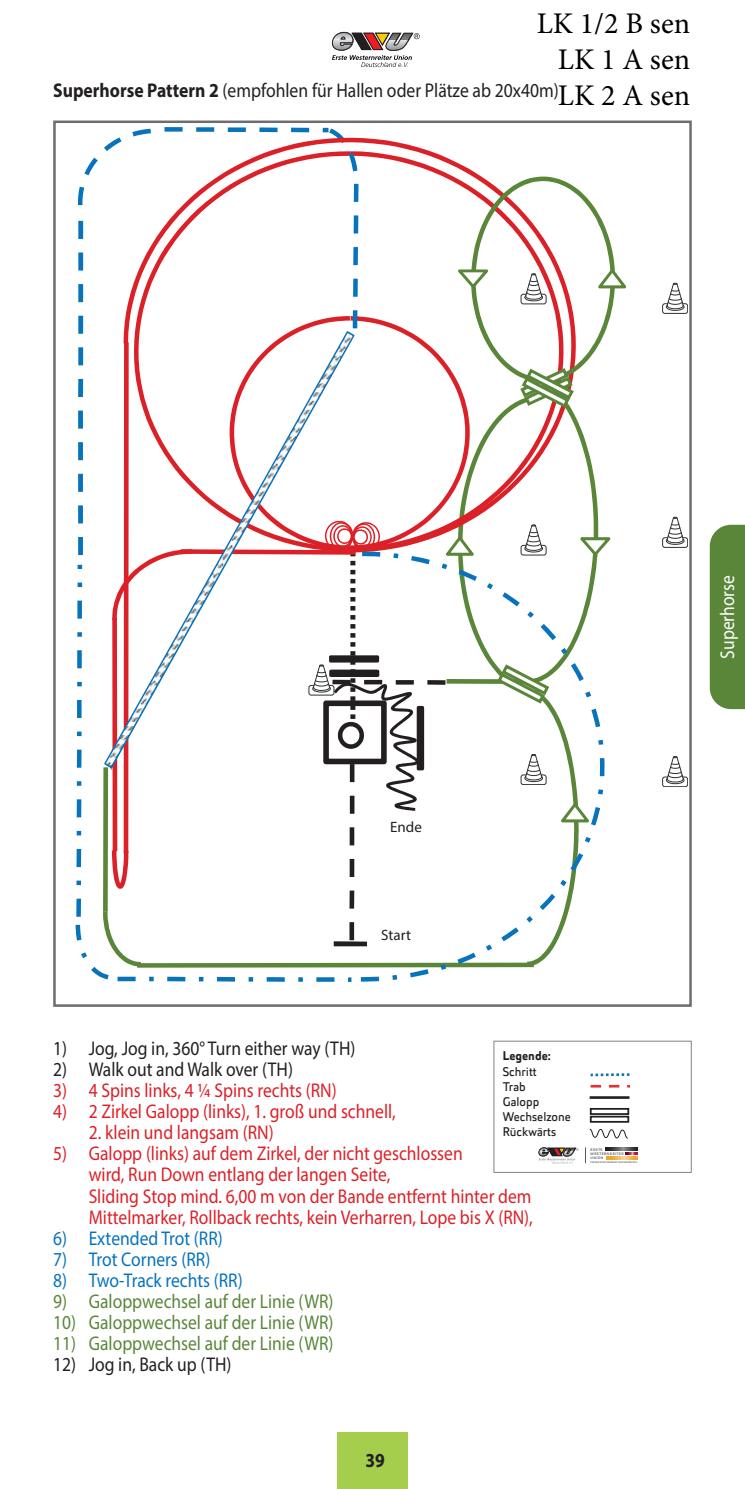
<style>
.page{position:relative;width:745px;height:1489px;background:#fff}
.page>*{position:absolute;margin:0;border:0;box-sizing:border-box;transform-origin:0 0}
.t1{font:30px/36px "Minion Pro";color:#000;text-align:justify}
.t2{font:20px/21px "Myriad Pro";color:#dc2027;scale:.88 1}
.t3{font:20px "Myriad Pro";color:#231f20;scale:.88 1}
.t4{font:20px "Myriad Pro";color:#598639;scale:.88 1}
.t5{font:20px "Myriad Pro";color:#0873bb;scale:.88 1}
.t6{font:20px "Myriad Pro";color:#fff;scale:.88 1}
.t7{font:700 20px "Myriad Pro";color:#231f20;scale:.88 1}
.t8{font:15px "Myriad Pro";color:#231f20}
.t9{font:12.5px/15.2px "Helia Core";color:#231f20}
.t10{font:700 12.5px "Helia Core";color:#231f20}
.t11{font:500 3.5px/4.2px "Montserrat";letter-spacing:.125em;color:#57585a;scale:.91 1}
.s1{font-weight:700}
</style>
<div class="page">
<svg style="left:331px;top:32px;width:88px;height:35px"></svg>
<div style="left:337px;top:1431px;width:70px;height:57px;background:#a4ce4c"></div>
<svg style="left:666px;top:282px;width:18px;height:29px"></svg>
<div style="left:662px;top:303px;width:25px;height:11px;border:1px solid #2e3133;border-radius:2px"></div>
<svg style="left:665px;top:517px;width:19px;height:28px"></svg>
<div style="left:662px;top:537px;width:25px;height:10px;border:1px solid #2e3133;border-radius:2px"></div>
<svg style="left:665px;top:756px;width:19px;height:28px"></svg>
<div style="left:662px;top:776px;width:25px;height:11px;border:1px solid #2e3133;border-radius:2px"></div>
<div style="left:709px;top:524px;width:35px;height:185px;background:#598639"></div>
<svg style="left:77px;top:565px;width:5px;height:4px"></svg>
<svg style="left:77px;top:582px;width:5px;height:5px"></svg>
<div style="left:77px;top:600px;width:5px;height:18px;background:#0873bb"></div>
<svg style="left:77px;top:632px;width:5px;height:4px"></svg>
<div style="left:77px;top:650px;width:5px;height:18px;background:#0873bb"></div>
<svg style="left:77px;top:682px;width:5px;height:4px"></svg>
<hr style="left:77px;top:700px;width:4px;height:18px;background:#0873bb">
<svg style="left:77px;top:731px;width:4px;height:5px"></svg>
<hr style="left:77px;top:749px;width:4px;height:18px;background:#0873bb">
<svg style="left:77px;top:781px;width:4px;height:4px"></svg>
<hr style="left:77px;top:799px;width:4px;height:18px;background:#0873bb">
<svg style="left:77px;top:830px;width:4px;height:5px"></svg>
<div style="left:76px;top:849px;width:5px;height:18px;background:#0873bb"></div>
<svg style="left:76px;top:880px;width:5px;height:5px"></svg>
<div style="left:76px;top:898px;width:5px;height:18px;background:#0873bb"></div>
<svg style="left:348px;top:977px;width:3px;height:4px"></svg>
<svg style="left:316px;top:977px;width:18px;height:4px"></svg>
<svg style="left:298px;top:977px;width:4px;height:4px"></svg>
<svg style="left:266px;top:977px;width:18px;height:4px"></svg>
<svg style="left:248px;top:977px;width:5px;height:4px"></svg>
<div style="left:217px;top:976px;width:18px;height:5px;background:#0873bb"></div>
<svg style="left:199px;top:976px;width:4px;height:5px"></svg>
<div style="left:167px;top:976px;width:18px;height:5px;background:#0873bb"></div>
<svg style="left:149px;top:976px;width:5px;height:5px"></svg>
<div style="left:117px;top:976px;width:18px;height:5px;background:#0873bb"></div>
<svg style="left:78px;top:129px;width:73px;height:76px"></svg>
<div style="left:137px;top:962px;width:396px;height:5px;background:#598639"></div>
<div style="left:349px;top:795px;width:5px;height:18px;background:#231f20"></div>
<div style="left:349px;top:827px;width:5px;height:18px;background:#231f20"></div>
<div style="left:349px;top:858px;width:5px;height:19px;background:#231f20"></div>
<div style="left:349px;top:890px;width:5px;height:18px;background:#231f20"></div>
<div style="left:349px;top:922px;width:5px;height:18px;background:#231f20"></div>
<svg style="left:322px;top:128px;width:35px;height:10px"></svg>
<hr style="left:291px;top:128px;width:18px;height:4px;background:#0873bb">
<div style="left:259px;top:127px;width:18px;height:5px;background:#0873bb"></div>
<div style="left:228px;top:127px;width:18px;height:5px;background:#0873bb"></div>
<div style="left:196px;top:127px;width:18px;height:5px;background:#0873bb"></div>
<div style="left:164px;top:127px;width:18px;height:5px;background:#0873bb"></div>
<div style="left:124px;top:342px;width:5px;height:511px;background:#dc2027"></div>
<svg style="left:112px;top:850px;width:16px;height:38px"></svg>
<svg style="left:123px;top:138px;width:426px;height:403px"></svg>
<div style="left:112px;top:618px;width:5px;height:233px;background:#dc2027"></div>
<svg style="left:360px;top:558px;width:174px;height:423px"></svg>
<div style="left:78px;top:221px;width:5px;height:18px;background:#0873bb"></div>
<div style="left:78px;top:252px;width:5px;height:18px;background:#0873bb"></div>
<div style="left:78px;top:284px;width:5px;height:18px;background:#0873bb"></div>
<div style="left:78px;top:316px;width:5px;height:18px;background:#0873bb"></div>
<div style="left:78px;top:347px;width:5px;height:18px;background:#0873bb"></div>
<div style="left:78px;top:379px;width:5px;height:18px;background:#0873bb"></div>
<div style="left:78px;top:410px;width:5px;height:18px;background:#0873bb"></div>
<div style="left:78px;top:442px;width:5px;height:18px;background:#0873bb"></div>
<div style="left:78px;top:474px;width:5px;height:18px;background:#0873bb"></div>
<div style="left:78px;top:505px;width:5px;height:18px;background:#0873bb"></div>
<div style="left:78px;top:537px;width:5px;height:18px;background:#0873bb"></div>
<div style="left:353px;top:184px;width:5px;height:18px;background:#0873bb"></div>
<div style="left:353px;top:215px;width:5px;height:18px;background:#0873bb"></div>
<div style="left:353px;top:247px;width:5px;height:18px;background:#0873bb"></div>
<svg style="left:353px;top:279px;width:4px;height:18px"></svg>
<div style="left:352px;top:310px;width:5px;height:18px;background:#0873bb"></div>
<div style="left:103px;top:767px;width:5px;height:144px;background:#598639"></div>
<svg style="left:76px;top:911px;width:65px;height:68px"></svg>
<div style="left:333px;top:941px;width:34px;height:5px;background:#231f20"></div>
<svg style="left:445px;top:177px;width:180px;height:789px"></svg>
<div style="left:520px;top:294px;width:26px;height:10px;border:1px solid #2e3133;border-radius:2px"></div>
<svg style="left:105px;top:332px;width:319px;height:478px"></svg>
<div style="left:308px;top:685px;width:26px;height:10px;border:1px solid #2e3133;border-radius:2px"></div>
<div style="left:493px;top:1040px;width:198px;height:132px;border:1px solid #808285"></div>
<svg style="left:590px;top:1073px;width:39px;height:3px"></svg>
<svg style="left:590px;top:1084px;width:39px;height:3px"></svg>
<hr style="left:589px;top:1096px;width:40px;height:2px;background:#231f20">
<div style="left:589px;top:1107px;width:39px;height:7px;border:2px solid #231f20"></div>
<div style="left:589px;top:1115px;width:39px;height:7px;border:2px solid #231f20"></div>
<svg style="left:589px;top:1128px;width:39px;height:11px"></svg>
<svg style="left:538px;top:1147px;width:40px;height:17px"></svg>
<svg style="left:625px;top:1152px;width:11px;height:2px"></svg>
<svg style="left:605px;top:1147px;width:31px;height:3px"></svg>
<svg style="left:606px;top:1156px;width:30px;height:3px"></svg>
<h1 class="t1" style="left:557px;top:6px;width:134px;text-indent:-21px">LK 1/2 B sen LK 1 A sen LK 2 A sen</h1>
<p class="t3" style="left:53px;top:78px;width:575px"><span class="s1">Superhorse Pattern 2</span> (empfohlen für Hallen oder Plätze ab 20x40m)</p>
<p class="t8" style="left:390px;top:817px;width:33px">Ende</p>
<p class="t8" style="left:381px;top:925px;width:31px">Start</p>
<p class="t3" style="left:53px;top:1036px;width:345px">1) Jog, Jog in, 360° Turn either way (TH)</p>
<p class="t3" style="left:53px;top:1057px;width:274px">2) Walk out and Walk over (TH)</p>
<p class="t2" style="left:53px;top:1079px;width:323px">3) 4 Spins links, 4 1/4 Spins rechts (RN)</p>
<p class="t2" style="left:53px;top:1100px;width:390px">4) 2 Zirkel Galopp (links), 1. groß und schnell,</p>
<p class="t2" style="left:89px;top:1121px;width:211px">2. klein und langsam (RN)</p>
<p class="t2" style="left:89px;top:1142px;width:506px;text-indent:-35px">5) Galopp (links) auf dem Zirkel, der nicht geschlossen<br>wird, Run Down entlang der langen Seite,<br>Sliding Stop mind. 6,00 m von der Bande entfernt hinter dem Mittelmarker, Rollback rechts, kein Verharren, Lope bis X (RN),</p>
<p class="t5" style="left:53px;top:1225px;width:194px">6) Extended Trot (RR)</p>
<p class="t5" style="left:53px;top:1246px;width:180px">7) Trot Corners (RR)</p>
<p class="t5" style="left:53px;top:1267px;width:217px">8) Two-Track rechts (RR)</p>
<p class="t4" style="left:53px;top:1288px;width:320px">9) Galoppwechsel auf der Linie (WR)</p>
<p class="t4" style="left:53px;top:1309px;width:320px">10) Galoppwechsel auf der Linie (WR)</p>
<p class="t4" style="left:53px;top:1330px;width:320px">11) Galoppwechsel auf der Linie (WR)</p>
<p class="t3" style="left:53px;top:1351px;width:204px">12) Jog in, Back up (TH)</p>
<p class="t10" style="left:502px;top:1047px;width:50px">Legende:</p>
<p class="t9" style="left:502px;top:1063px;width:70px">Schritt<br>Trab<br>Galopp<br>Wechselzone<br>Rückwärts</p>
<p class="t11" style="left:590px;top:1146px;width:38px">ERSTE<br>WESTERNREITER<br>UNION</p>
<p class="t7" style="left:365px;top:1446px;width:24px">39</p>
<p class="t6" style="left:714px;top:658px;width:96px;rotate:-90deg">Superhorse</p>
</div>
